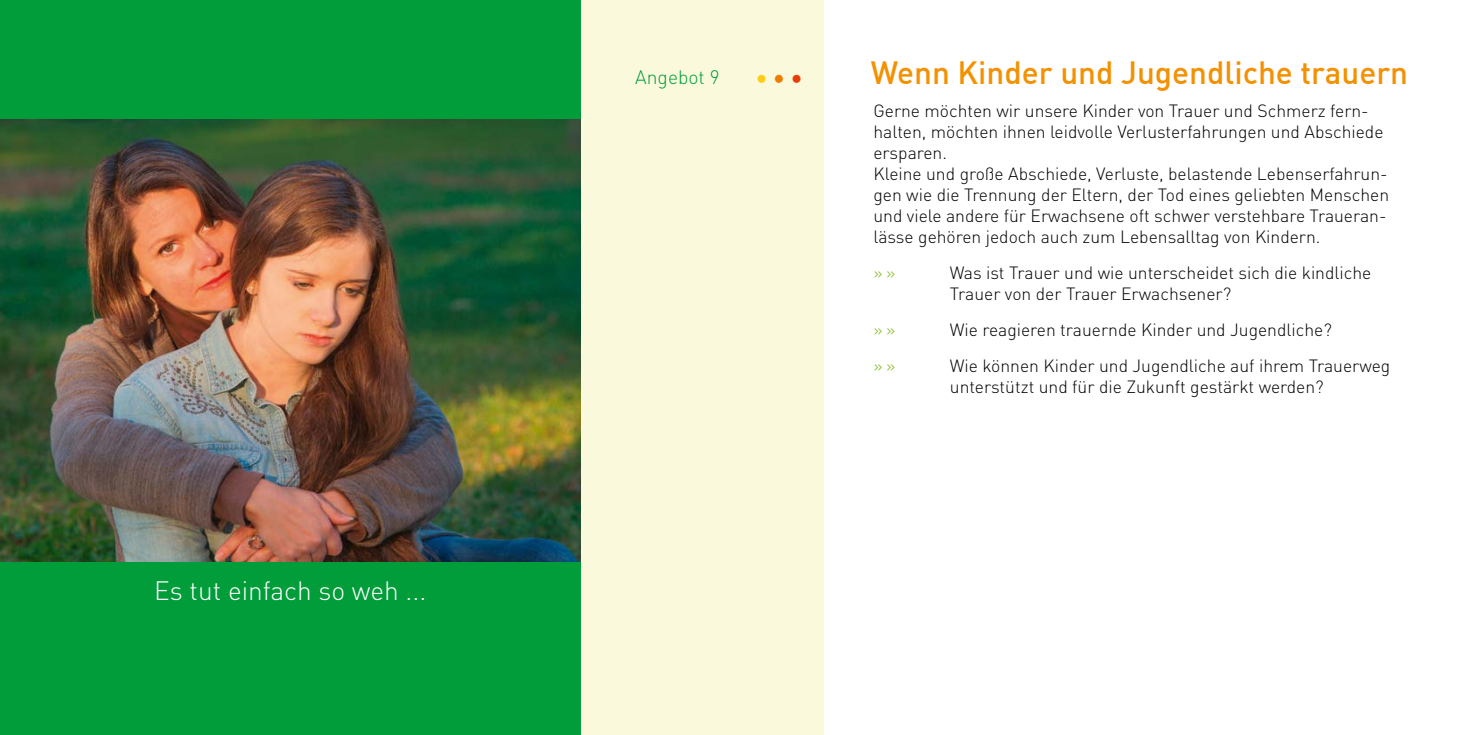
<style>
.page{position:relative;width:1469px;height:735px;background:#fff}
.page>*{position:absolute;margin:0;border:0;box-sizing:border-box;transform-origin:0 0}
.t1{font:500 31.5px "DIN Pro";color:#f39100}
.t2{font:300 26.25px "DIN";color:#fff}
.t3{font:300 19.25px "DIN";color:#009d3a}
.t4{font:18.38px "Verdana";color:#fecd17}
.t5{font:300 17.5px/21px "DIN";color:#000}
.t6{font:300 17.5px "DIN";color:#85bc21}
.s1{color:#ef7c00}
.s2{color:#e73e07}
</style>
<div class="page">
<div style="left:719px;top:0;width:104px;height:734px;background:#fbf9db"></div>
<div style="left:580px;top:0;width:169px;height:734px;background:#fbf9db"></div>
<div style="left:0;top:0;width:580px;height:734px;background:#009d3a"></div>
<img style="left:0;top:119px;width:580px;height:442px">
<h2 class="t2" style="left:154px;top:573px;width:274px">Es tut einfach so weh ...</h2>
<p class="t3" style="left:635px;top:66px;width:86px">Angebot 9</p>
<p class="t4" style="left:756px;top:65px;width:48px">●<span class="s1">●</span><span class="s2">●</span></p>
<h1 class="t1" style="left:871px;top:49px;width:538px">Wenn Kinder und Jugendliche trauern</h1>
<p class="t5" style="left:873px;top:100px;width:517px">Gerne möchten wir unsere Kinder von Trauer und Schmerz fern&shy;halten, möchten ihnen leidvolle Verlusterfahrungen und Abschiede ersparen.<br>Kleine und große Abschiede, Verluste, belastende Lebenserfahrun&shy;gen wie die Trennung der Eltern, der Tod eines geliebten Menschen und viele andere für Erwachsene oft schwer verstehbare Traueran&shy;lässe gehören jedoch auch zum Lebensalltag von Kindern.</p>
<p class="t6" style="left:873px;top:261px;width:23px">»»</p>
<p class="t5" style="left:949px;top:262px;width:423px">Was ist Trauer und wie unterscheidet sich die kindliche<br>Trauer von der Trauer Erwachsener?</p>
<p class="t6" style="left:873px;top:318px;width:23px">»»</p>
<p class="t5" style="left:949px;top:318px;width:383px">Wie reagieren trauernde Kinder und Jugendliche?</p>
<p class="t6" style="left:873px;top:354px;width:23px">»»</p>
<p class="t5" style="left:949px;top:354px;width:442px">Wie können Kinder und Jugendliche auf ihrem Trauerweg unterstützt und für die Zukunft gestärkt werden?</p>
</div>
